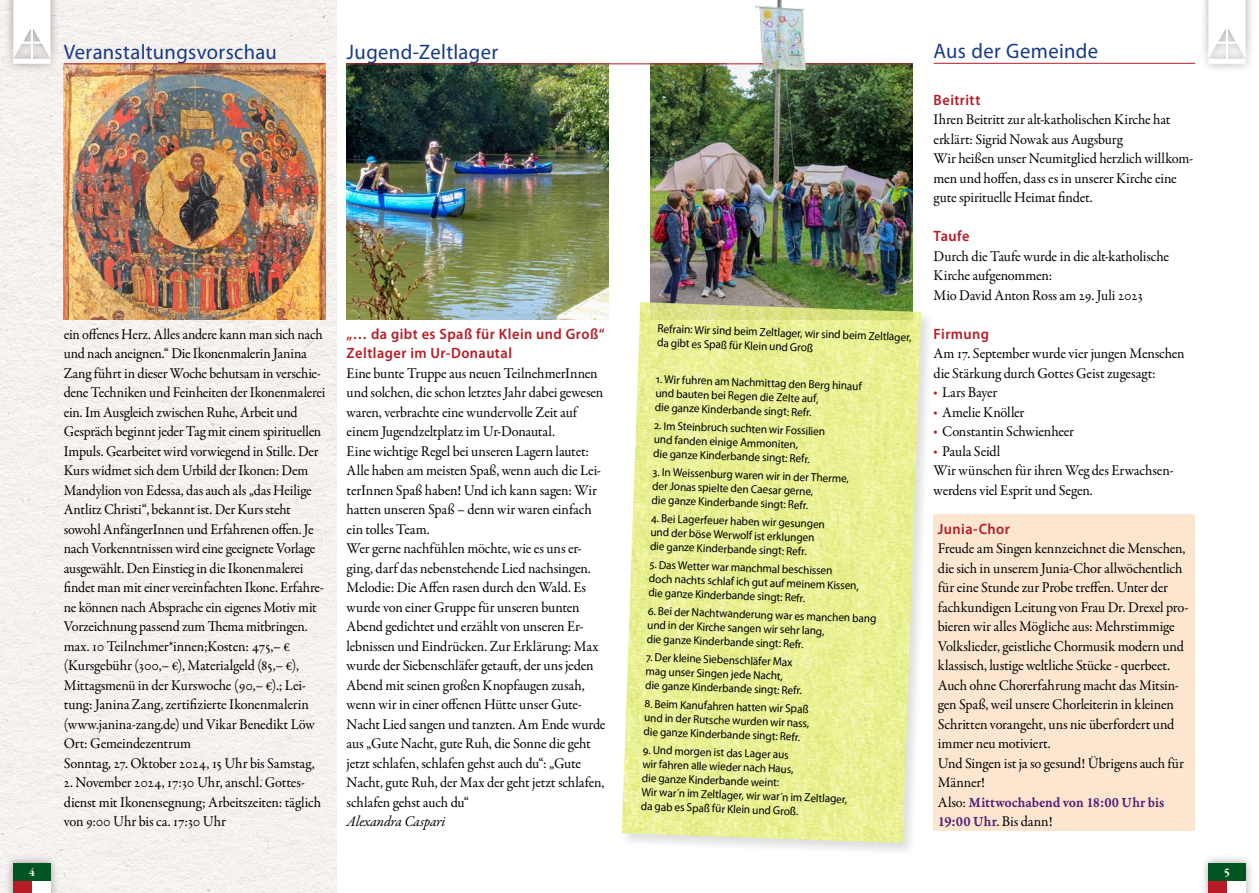
<style>
.page{position:relative;width:1259px;height:893px;background:#fff}
.page>*{position:absolute;margin:0;border:0;box-sizing:border-box;transform-origin:0 0}
.t1{font:21px "Myriad Pro";letter-spacing:.02em;color:#143a87}
.t2{font:15px/19.5px "Garamond Premr Pro";letter-spacing:-.015em;color:#000;scale:.96 1}
.t3{font:15px/19.5px "Garamond Premr Pro";letter-spacing:-.015em;color:#000;scale:.95 1}
.t4{font:600 15px/19.5px "Myriad Pro";letter-spacing:.03em;color:#b71b25;scale:.96 1}
.t5{font:15px "Garamond Premr Pro Smbd Capt";letter-spacing:-.01em;color:#552176;scale:.92 1}
.t6{font:italic 15px "Garamond Premr Pro";letter-spacing:-.005em;color:#000;scale:.96 1}
.t7{font:700 12px "Garamond Premr Pro";color:#fff;scale:.96 1}
.t8{font:11.7px/14.1px "Myriad Pro";color:#000;scale:.96 1}
.s1{font-family:"Myriad Pro";color:#b71b25}
.s2{font-family:"Garamond Premr Pro";color:#000}
.s3{font-family:"Garamond Premr Pro Smbd Capt";color:#552176}
</style>
<div class="page">
<img style="left:650px;top:0;width:262px;height:300px">
<img style="left:0;top:0;width:336px;height:893px">
<img style="left:64px;top:65px;width:261px;height:254px">
<img style="left:347px;top:65px;width:261px;height:254px">
<hr style="left:933px;top:63px;width:262px;height:1px;background:#b71b25">
<div style="left:933px;top:514px;width:262px;height:23px;background:#fde6d0"></div>
<div style="left:933px;top:534px;width:262px;height:218px;background:#fde6d0"></div>
<div style="left:933px;top:748px;width:262px;height:43px;background:#fde6d0"></div>
<div style="left:933px;top:787px;width:262px;height:43px;background:#fde6d0"></div>
<hr style="left:64px;top:64px;width:261px;height:1px;background:#b71b25">
<hr style="left:347px;top:64px;width:565px;height:1px;background:#b71b25">
<div style="left:620px;top:300px;width:315px;height:557px;background:#000;opacity:.15"></div>
<img style="left:622px;top:302px;width:299px;height:541px">
<div style="left:1198px;top:0;width:57px;height:73px;background:#000;opacity:.35"></div>
<svg style="left:1208px;top:0;width:37px;height:64px"></svg>
<div style="left:1198px;top:854px;width:57px;height:39px;background:#000;opacity:.35"></div>
<div style="left:1208px;top:863px;width:37px;height:30px;background:#b71b25"></div>
<div style="left:1227px;top:879px;width:18px;height:14px;background:#fff"></div>
<div style="left:1208px;top:863px;width:37px;height:17px;background:#005520"></div>
<div style="left:4px;top:0;width:56px;height:73px;background:#000;opacity:.35"></div>
<svg style="left:13px;top:0;width:38px;height:64px"></svg>
<div style="left:4px;top:854px;width:56px;height:39px;background:#000;opacity:.35"></div>
<div style="left:13px;top:863px;width:38px;height:30px;background:#b71b25"></div>
<div style="left:32px;top:879px;width:19px;height:14px;background:#fff"></div>
<div style="left:13px;top:863px;width:38px;height:17px;background:#005520"></div>
<h1 class="t1" style="left:64px;top:39px;width:215px">Veranstaltungsvorschau</h1>
<h1 class="t1" style="left:347px;top:39px;width:153px">Jugend-Zeltlager</h1>
<p class="t3" style="left:64px;top:324px;width:277px">ein offenes Herz. Alles andere kann man sich nach und nach aneignen.“ Die Ikonenmalerin Janina Zang führt in dieser Woche behutsam in verschie&shy;dene Techniken und Feinheiten der Ikonenmalerei ein. Im Ausgleich zwischen Ruhe, Arbeit und Gespräch beginnt jeder Tag mit einem spirituellen Impuls. Gearbeitet wird vorwiegend in Stille. Der Kurs widmet sich dem Urbild der Ikonen: Dem Mandylion von Edessa, das auch als „das Heilige Antlitz Christi“, bekannt ist. Der Kurs steht sowohl AnfängerInnen und Erfahrenen offen. Je nach Vorkenntnissen wird eine geeignete Vorlage ausgewählt. Den Einstieg in die Ikonenmalerei findet man mit einer vereinfachten Ikone. Erfahre&shy;ne können nach Absprache ein eigenes Motiv mit Vorzeichnung passend zum Thema mitbringen. max. 10 Teilnehmer*innen;Kosten: 475,– € (Kursgebühr (300,– €), Materialgeld (85,– €), Mittagsmenü in der Kurswoche (90,– €).; Lei&shy;tung: Janina Zang, zertifizierte Ikonenmalerin (www.janina-zang.de) und Vikar Benedikt Löw Ort: Gemeindezentrum<br>Sonntag, 27. Oktober 2024, 15 Uhr bis Samstag,</p>
<p class="t2" style="left:64px;top:773px;width:269px">2. November 2024, 17:30 Uhr, anschl. Gottes&shy;dienst mit Ikonensegnung; Arbeitszeiten: täglich von 9:00 Uhr bis ca. 17:30 Uhr</p>
<p class="t4" style="left:347px;top:323px;width:270px">„… da gibt es Spaß für Klein und Groß“<br>Zeltlager im Ur-Donautal</p>
<p class="t2" style="left:347px;top:363px;width:271px">Eine bunte Truppe aus neuen TeilnehmerInnen und solchen, die schon letztes Jahr dabei gewesen waren, verbrachte eine wundervolle Zeit auf einem Jugendzeltplatz im Ur-Donautal.<br>Eine wichtige Regel bei unseren Lagern lautet:<br>Alle haben am meisten Spaß, wenn auch die Lei&shy;terInnen Spaß haben! Und ich kann sagen: Wir hatten unseren Spaß – denn wir waren einfach ein tolles Team.<br>Wer gerne nachfühlen möchte, wie es uns er&shy;ging, darf das nebenstehende Lied nachsingen.<br>Melodie: Die Affen rasen durch den Wald. Es wurde von einer Gruppe für unseren bunten Abend gedichtet und erzählt von unseren Er&shy;lebnissen und Eindrücken. Zur Erklärung: Max wurde der Siebenschläfer getauft, der uns jeden Abend mit seinen großen Knopfaugen zusah, wenn wir in einer offenen Hütte unser Gute-Nacht Lied sangen und tanzten. Am Ende wurde aus „Gute Nacht, gute Ruh, die Sonne die geht jetzt schlafen, schlafen gehst auch du“: „Gute Nacht, gute Ruh, der Max der geht jetzt schlafen, schlafen gehst auch du“</p>
<p class="t6" style="left:347px;top:812px;width:104px">Alexandra Caspari</p>
<p class="t8" style="left:658px;top:321px;width:266px;rotate:2deg">Refrain: Wir sind beim Zeltlager, wir sind beim Zeltlager, da gibt es Spaß für Klein und Groß</p>
<p class="t8" style="left:656px;top:372px;width:216px;rotate:2deg">1. Wir fuhren am Nachmittag den Berg hinauf und bauten bei Regen die Zelte auf,<br>die ganze Kinderbande singt: Refr.</p>
<p class="t8" style="left:654px;top:418px;width:179px;rotate:2deg">2. Im Steinbruch suchten wir Fossilien und fanden einige Ammoniten,<br>die ganze Kinderbande singt: Refr.</p>
<p class="t8" style="left:653px;top:464px;width:206px;rotate:2deg">3. In Weissenburg waren wir in der Therme, der Jonas spielte den Caesar gerne,<br>die ganze Kinderbande singt: Refr.</p>
<p class="t8" style="left:651px;top:511px;width:183px;rotate:2deg">4. Bei Lagerfeuer haben wir gesungen und der böse Werwolf ist erklungen die ganze Kinderbande singt: Refr.</p>
<p class="t8" style="left:650px;top:557px;width:220px;rotate:2deg">5. Das Wetter war manchmal beschissen<br>doch nachts schlaf ich gut auf meinem Kissen, die ganze Kinderbande singt: Refr.</p>
<p class="t8" style="left:648px;top:603px;width:240px;rotate:2deg">6. Bei der Nachtwanderung war es manchen bang und in der Kirche sangen wir sehr lang,<br>die ganze Kinderbande singt: Refr.</p>
<p class="t8" style="left:646px;top:650px;width:165px;rotate:2deg">7. Der kleine Siebenschläfer Max mag unser Singen jede Nacht,<br>die ganze Kinderbande singt: Refr.</p>
<p class="t8" style="left:645px;top:696px;width:174px;text-align:justify;rotate:2deg">8. Beim Kanufahren hatten wir Spaß und in der Rutsche wurden wir nass, die ganze Kinderbande singt: Refr.</p>
<p class="t8" style="left:643px;top:742px;width:216px;rotate:2deg">9. Und morgen ist das Lager aus<br>wir fahren alle wieder nach Haus,<br>die ganze Kinderbande weint:<br>Wir war´n im Zeltlager, wir war´n im Zeltlager, da gab es Spaß für Klein und Groß.</p>
<h1 class="t1" style="left:933px;top:38px;width:166px">Aus der Gemeinde</h1>
<p class="t4" style="left:933px;top:89px;width:50px">Beitritt</p>
<p class="t2" style="left:933px;top:110px;width:272px">Ihren Beitritt zur alt-katholischen Kirche hat erklärt: Sigrid Nowak aus Augsburg<br>Wir heißen unser Neumitglied herzlich willkom&shy;men und hoffen, dass es in unserer Kirche eine gute spirituelle Heimat findet.</p>
<p class="t4" style="left:933px;top:226px;width:39px">Taufe</p>
<p class="t2" style="left:933px;top:246px;width:247px">Durch die Taufe wurde in die alt-katholische<br>Kirche aufgenommen:<br>Mio David Anton Ross am 29. Juli 2023</p>
<p class="t4" style="left:933px;top:323px;width:59px">Firmung</p>
<p class="t2" style="left:933px;top:344px;width:263px">Am 17. September wurde vier jungen Menschen die Stärkung durch Gottes Geist zugesagt:</p>
<p class="t2" style="left:933px;top:383px;width:68px"><span class="s1">•</span> Lars Bayer</p>
<p class="t2" style="left:933px;top:402px;width:96px"><span class="s1">•</span> Amelie Knöller</p>
<p class="t2" style="left:933px;top:422px;width:148px"><span class="s1">•</span> Constantin Schwienheer</p>
<p class="t2" style="left:933px;top:441px;width:250px"><span class="s1">•</span> Paula Seidl<br>Wir wünschen für ihren Weg des Erwachsen&shy;werdens viel Esprit und Segen.</p>
<p class="t4" style="left:938px;top:518px;width:77px">Junia-Chor</p>
<p class="t2" style="left:938px;top:539px;width:263px">Freude am Singen kennzeichnet die Menschen, die sich in unserem Junia-Chor allwöchentlich für eine Stunde zur Probe treffen. Unter der fachkundigen Leitung von Frau Dr. Drexel pro&shy;bieren wir alles Mögliche aus: Mehrstimmige Volkslieder, geistliche Chormusik modern und klassisch, lustige weltliche Stücke - querbeet.<br>Auch ohne Chorerfahrung macht das Mitsin&shy;gen Spaß, weil unsere Chorleiterin in kleinen Schritten vorangeht, uns nie überfordert und immer neu motiviert.<br>Und Singen ist ja so gesund! Übrigens auch für Männer!</p>
<p class="t5" style="left:938px;top:793px;width:248px"><span class="s2">Also:</span> Mittwochabend von 18:00 Uhr bis</p>
<p class="t2" style="left:938px;top:812px;width:121px"><span class="s3">19:00 Uhr</span>. Bis dann!</p>
<p class="t7" style="left:29px;top:865px;width:8px">4</p>
<p class="t7" style="left:1224px;top:865px;width:8px">5</p>
</div>
